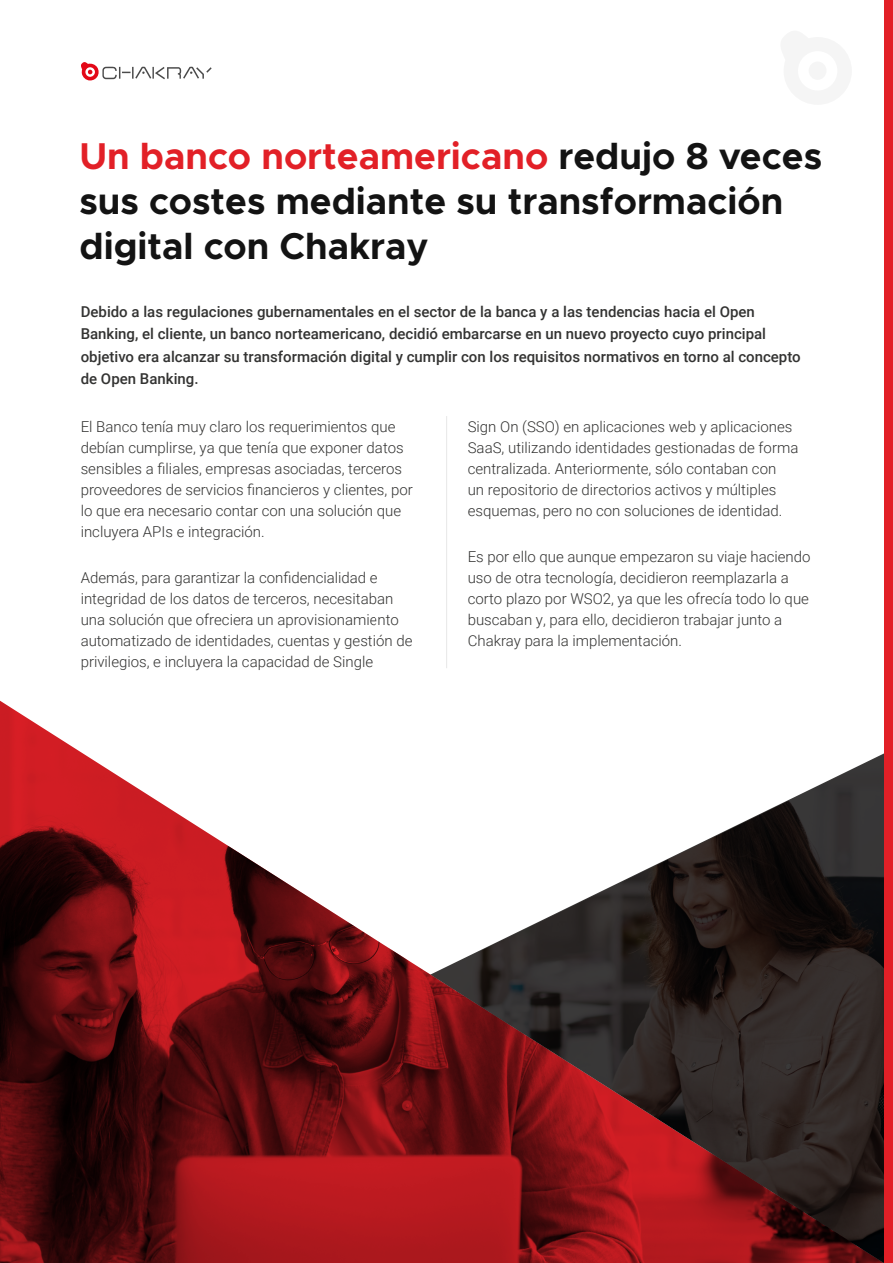
<style>
.page{position:relative;width:893px;height:1263px;background:#fff}
.page>*{position:absolute;margin:0;border:0;box-sizing:border-box;transform-origin:0 0}
.t1{font:700 37.5px/45px "Metropolis";color:#131313}
.t2{font:300 15px/21px "Roboto";color:#333332}
.t3{font:500 15px/22.5px "Roboto";color:#333332}
.s1{color:#e22027}
</style>
<div class="page">
<svg style="left:81px;top:62px;width:131px;height:18px"></svg>
<hr style="left:446px;top:416px;width:1px;height:252px;background:#e7e7e7">
<svg style="left:0;top:700px;width:884px;height:563px"></svg>
<div style="left:884px;top:0;width:9px;height:1263px;background:#e22027"></div>
<h1 class="t1" style="left:79px;top:133px;width:744px"><span class="s1">Un banco norteamericano</span> redujo 8 veces sus costes mediante su transformación digital con Chakray</h1>
<p class="t3" style="left:81px;top:300px;width:721px">Debido a las regulaciones gubernamentales en el sector de la banca y a las tendencias hacia el Open Banking, el cliente, un banco norteamericano, decidió embarcarse en un nuevo proyecto cuyo principal objetivo era alcanzar su transformación digital y cumplir con los requisitos normativos en torno al concepto de Open Banking.</p>
<p class="t2" style="left:81px;top:415px;width:334px">El Banco tenía muy claro los requerimientos que debían cumplirse, ya que tenía que exponer datos sensibles a filiales, empresas asociadas, terceros proveedores de servicios financieros y clientes, por lo que era necesario contar con una solución que incluyera APIs e integración.</p>
<p class="t2" style="left:81px;top:567px;width:333px">Además, para garantizar la confidencialidad e integridad de los datos de terceros, necesitaban una solución que ofreciera un aprovisionamiento automatizado de identidades, cuentas y gestión de privilegios, e incluyera la capacidad de Single</p>
<p class="t2" style="left:468px;top:415px;width:332px">Sign On (SSO) en aplicaciones web y aplicaciones SaaS, utilizando identidades gestionadas de forma centralizada. Anteriormente, sólo contaban con<br>un repositorio de directorios activos y múltiples esquemas, pero no con soluciones de identidad.</p>
<p class="t2" style="left:468px;top:546px;width:344px">Es por ello que aunque empezaron su viaje haciendo uso de otra tecnología, decidieron reemplazarla a corto plazo por WSO2, ya que les ofrecía todo lo que buscaban y, para ello, decidieron trabajar junto a Chakray para la implementación.</p>
</div>
